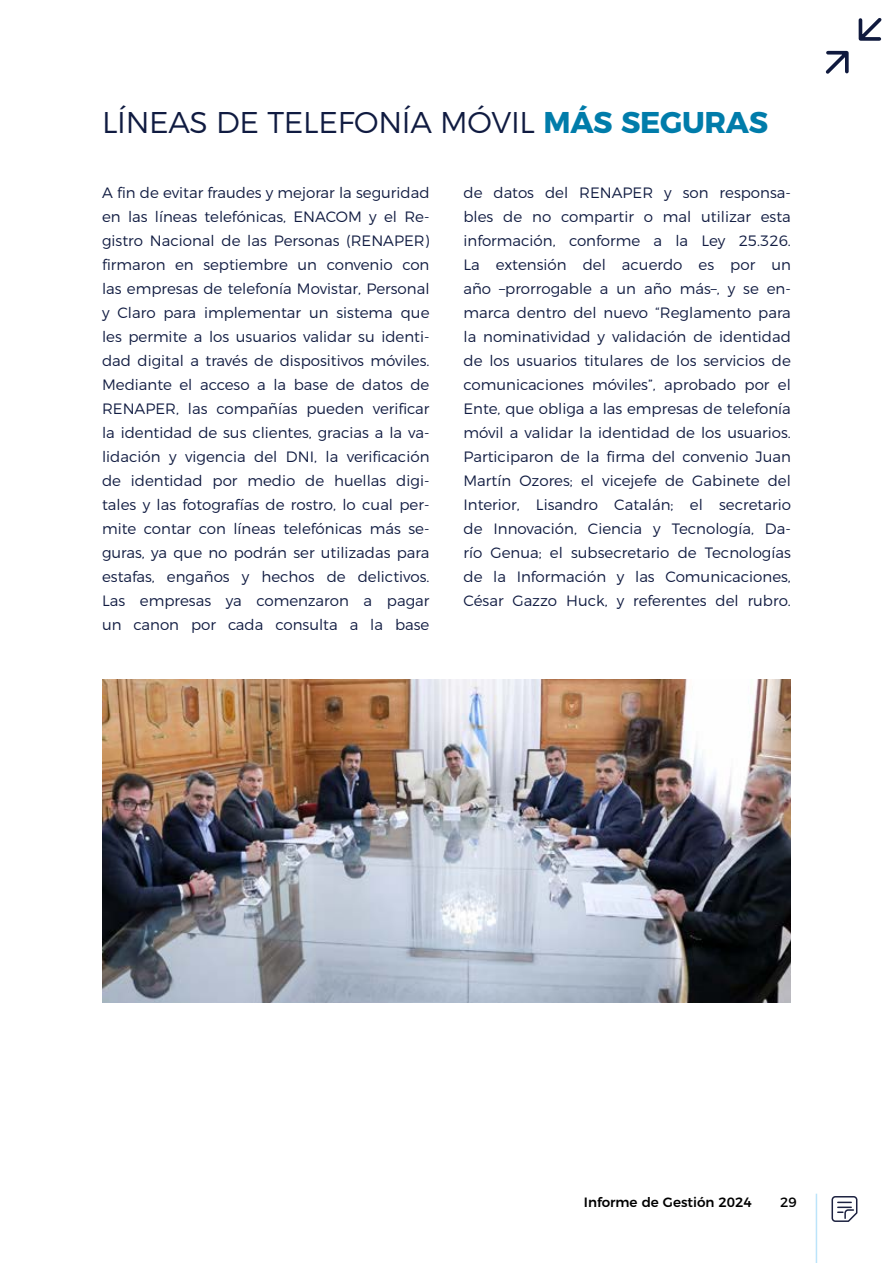
<style>
.page{position:relative;width:893px;height:1263px;background:#fff}
.page>*{position:absolute;margin:0;border:0;box-sizing:border-box;transform-origin:0 0}
.t1{font:300 30px "Montserrat";letter-spacing:-.01em;color:#101b41}
.t2{font:300 15px/24px "Montserrat";color:#101b41;text-align:justify}
.t3{font:500 13.5px "Montserrat";color:#000}
.t4{font:13.5px "Montserrat";color:#000}
.s1{font-weight:700;color:#007caa}
</style>
<div class="page">
<svg style="left:825px;top:18px;width:57px;height:56px"></svg>
<img style="left:102px;top:679px;width:689px;height:324px">
<hr style="left:816px;top:1194px;width:1px;height:69px;background:#bce4fa">
<svg style="left:831px;top:1196px;width:27px;height:26px"></svg>
<h1 class="t1" style="left:102px;top:99px;width:667px">LÍNEAS DE TELEFONÍA MÓVIL <span class="s1">MÁS SEGURAS</span></h1>
<p class="t2" style="left:102px;top:179px;width:329px">A fin de evitar fraudes y mejorar la seguridad en las líneas telefónicas, ENACOM y el Re&shy;gistro Nacional de las Personas (RENAPER) firmaron en septiembre un convenio con las empresas de telefonía Movistar, Personal y Claro para implementar un sistema que les permite a los usuarios validar su identi&shy;dad digital a través de dispositivos móviles.<br>Mediante el acceso a la base de datos de RENAPER, las compañías pueden verificar la identidad de sus clientes, gracias a la va&shy;lidación y vigencia del DNI, la verificación de identidad por medio de huellas digi&shy;tales y las fotografías de rostro, lo cual per&shy;mite contar con líneas telefónicas más se&shy;guras, ya que no podrán ser utilizadas para estafas, engaños y hechos de delictivos.<br>Las empresas ya comenzaron a pagar un canon por cada consulta a la base</p>
<p class="t2" style="left:463px;top:179px;width:329px">de datos del RENAPER y son responsa&shy;bles de no compartir o mal utilizar esta información, conforme a la Ley 25.326.<br>La extensión del acuerdo es por un año –prorrogable a un año más–, y se en&shy;marca dentro del nuevo “Reglamento para la nominatividad y validación de identidad de los usuarios titulares de los servicios de comunicaciones móviles”, aprobado por el Ente, que obliga a las empresas de telefonía móvil a validar la identidad de los usuarios.<br>Participaron de la firma del convenio Juan Martín Ozores; el vicejefe de Gabinete del Interior, Lisandro Catalán; el secretario de Innovación, Ciencia y Tecnología, Da&shy;río Genua; el subsecretario de Tecnologías de la Información y las Comunicaciones, César Gazzo Huck, y referentes del rubro.</p>
<p class="t3" style="left:584px;top:1191px;width:170px">Informe de Gestión 2024</p>
<p class="t4" style="left:780px;top:1191px;width:18px">29</p>
</div>
